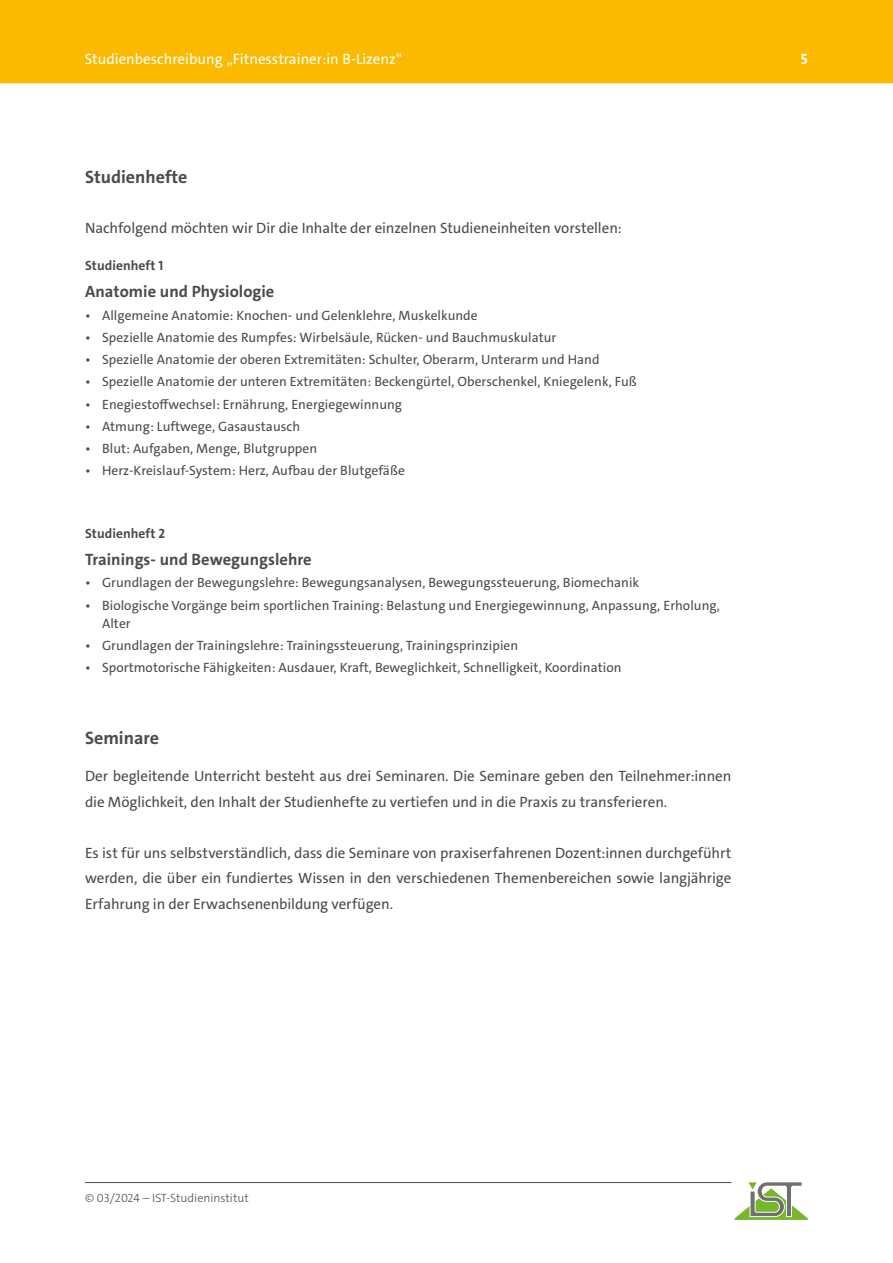
<style>
.page{position:relative;width:893px;height:1263px;background:#fff}
.page>*{position:absolute;margin:0;border:0;box-sizing:border-box;transform-origin:0 0}
.t1{font:700 18px "The Sans C4 s";color:#4b4b4a}
.t2{font:700 16.5px "The Sans C4 s";letter-spacing:.005em;color:#4b4b4a}
.t3{font:15px/25.5px "The Sans C4 s";letter-spacing:-.005em;color:#4b4b4a}
.t4{font:15px "The Sans C4 s";color:#fff}
.t5{font:700 15px "The Sans C4 s";color:#fff}
.t6{font:13.5px/18px "The Sans C4 s";letter-spacing:.005em;color:#4b4b4a}
.t7{font:700 13.5px "The Sans C4 s";letter-spacing:.005em;color:#4b4b4a}
.t8{font:300 12px "The Sans C4 s";color:#4b4b4a}
</style>
<div class="page">
<hr style="left:85px;top:1182px;width:646px;height:1px;background:#4b4b4a">
<svg style="left:734px;top:1182px;width:74px;height:38px"></svg>
<div style="left:0;top:0;width:893px;height:83px;background:#fbba00"></div>
<p class="t4" style="left:85px;top:49px;width:319px">Studienbeschreibung „Fitnesstrainer:in B-Lizenz“</p>
<p class="t5" style="left:801px;top:49px;width:8px">5</p>
<h1 class="t1" style="left:85px;top:166px;width:104px">Studienhefte</h1>
<p class="t3" style="left:85px;top:215px;width:538px">Nachfolgend möchten wir Dir die Inhalte der einzelnen Studieneinheiten vorstellen:</p>
<p class="t7" style="left:85px;top:257px;width:80px">Studienheft 1</p>
<p class="t2" style="left:85px;top:281px;width:191px">Anatomie und Physiologie</p>
<p class="t6" style="left:85px;top:306px;width:394px">• Allgemeine Anatomie: Knochen- und Gelenklehre, Muskelkunde</p>
<p class="t6" style="left:85px;top:328px;width:473px">• Spezielle Anatomie des Rumpfes: Wirbelsäule, Rücken- und Bauchmuskulatur</p>
<p class="t6" style="left:85px;top:351px;width:516px">• Spezielle Anatomie der oberen Extremitäten: Schulter, Oberarm, Unterarm und Hand</p>
<p class="t6" style="left:85px;top:373px;width:553px">• Spezielle Anatomie der unteren Extremitäten: Beckengürtel, Oberschenkel, Kniegelenk, Fuß</p>
<p class="t6" style="left:85px;top:395px;width:319px">• Enegiestoffwechsel: Ernährung, Energiegewinnung</p>
<p class="t6" style="left:85px;top:417px;width:217px">• Atmung: Luftwege, Gasaustausch</p>
<p class="t6" style="left:85px;top:439px;width:234px">• Blut: Aufgaben, Menge, Blutgruppen</p>
<p class="t6" style="left:85px;top:462px;width:321px">• Herz-Kreislauf-System: Herz, Aufbau der Blutgefäße</p>
<p class="t7" style="left:85px;top:525px;width:82px">Studienheft 2</p>
<p class="t2" style="left:85px;top:549px;width:228px">Trainings- und Bewegungslehre</p>
<p class="t6" style="left:85px;top:574px;width:556px">• Grundlagen der Bewegungslehre: Bewegungsanalysen, Bewegungssteuerung, Biomechanik</p>
<p class="t6" style="left:102px;top:596px;width:619px;text-indent:-17px">• Biologische Vorgänge beim sportlichen Training: Belastung und Energiegewinnung, Anpassung, Erholung,<br>Alter</p>
<p class="t6" style="left:85px;top:636px;width:435px">• Grundlagen der Trainingslehre: Trainingssteuerung, Trainingsprinzipien</p>
<p class="t6" style="left:85px;top:659px;width:538px">• Sportmotorische Fähigkeiten: Ausdauer, Kraft, Beweglichkeit, Schnelligkeit, Koordination</p>
<h1 class="t1" style="left:85px;top:726px;width:75px">Seminare</h1>
<p class="t3" style="left:85px;top:763px;width:648px">Der begleitende Unterricht besteht aus drei Seminaren. Die Seminare geben den Teilnehmer:innen die Möglichkeit, den Inhalt der Studienhefte zu vertiefen und in die Praxis zu transferieren.</p>
<p class="t3" style="left:85px;top:840px;width:648px;text-align:justify">Es ist für uns selbstverständlich, dass die Seminare von praxiserfahrenen Dozent:innen durchgeführt werden, die über ein fundiertes Wissen in den verschiedenen Themenbereichen sowie langjährige Erfahrung in der Erwachsenenbildung verfügen.</p>
<p class="t8" style="left:85px;top:1190px;width:165px">© 03/2024 – IST-Studieninstitut</p>
</div>
